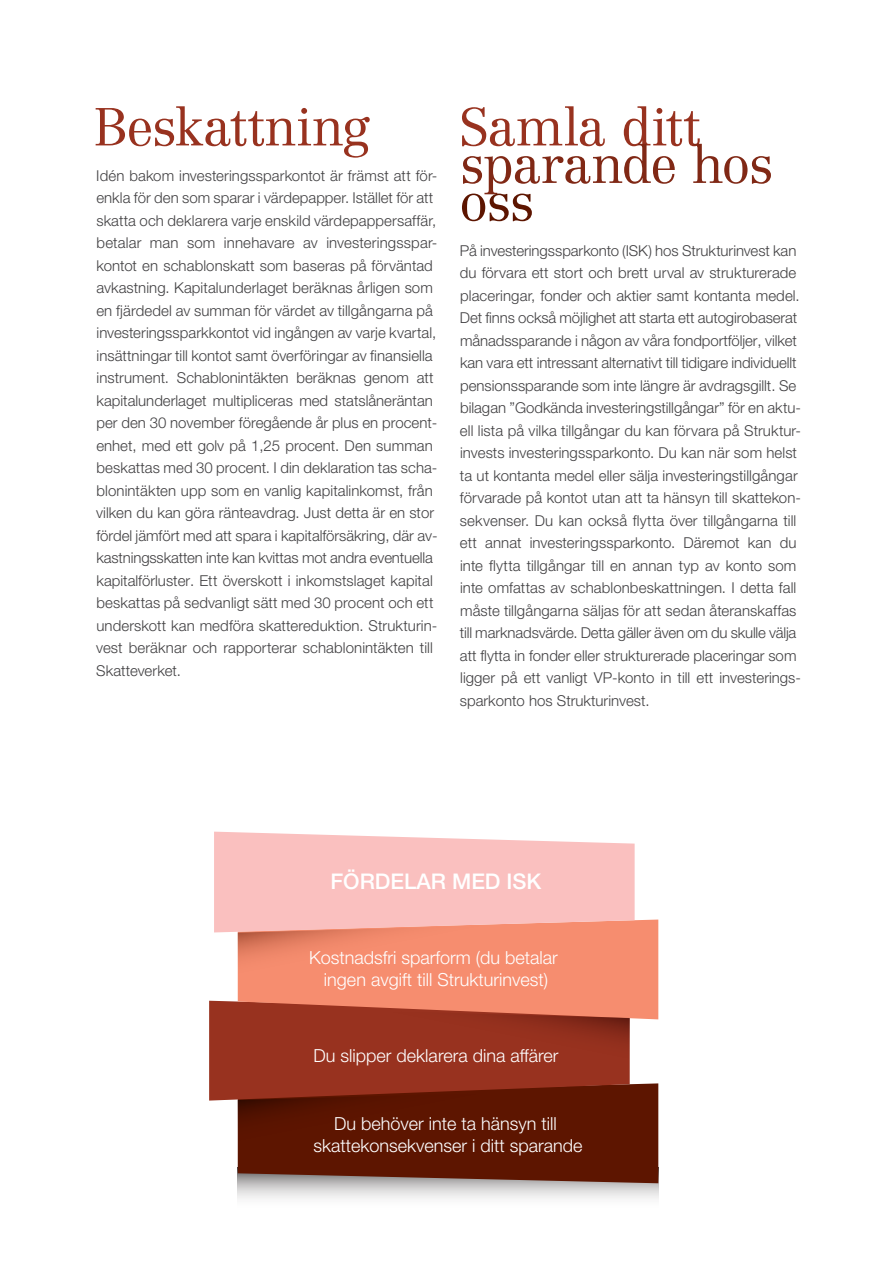
<style>
.page{position:relative;width:893px;height:1263px;background:#fff}
.page>*{position:absolute;margin:0;border:0;box-sizing:border-box;transform-origin:0 0}
.t1{font:300 52.5px "Centennial LT Std";letter-spacing:-.015em;color:#98321f}
.t2{font:300 52.5px "Centennial LT Std";letter-spacing:-.03em;color:#802815}
.t3{font:300 52.5px "Centennial LT Std";color:#5d1500}
.t4{font:500 21.6px "Helvetica Neue LT Std";color:#fff}
.t5{font:300 18px/21.6px "Helvetica Neue LT Std";color:#fff;text-align:center}
.t6{font:300 15px/22.5px "Helvetica Neue LT Std";color:#414042}
</style>
<div class="page">
<svg style="left:238px;top:1183px;width:420px;height:16px"></svg>
<svg style="left:209px;top:832px;width:449px;height:351px;background:#bd7161"></svg>
<h1 class="t1" style="left:93px;top:96px;width:278px">Beskattning</h1>
<p class="t6" style="left:96px;top:164px;width:343px">Idén bakom investeringssparkontot är främst att för&shy;enkla för den som sparar i värdepapper. Istället för att skatta och deklarera varje enskild värdepappersaffär, betalar man som innehavare av investeringsspar&shy;kontot en schablonskatt som baseras på förväntad avkastning. Kapitalunderlaget beräknas årligen som en fjärdedel av summan för värdet av tillgångarna på investeringssparkkontot vid ingången av varje kvartal, insättningar till kontot samt överföringar av finansiella instrument. Schablonintäkten beräknas genom att kapitalunderlaget multipliceras med statslåneräntan per den 30 november föregående år plus en procent&shy;enhet, med ett golv på 1,25 procent. Den summan beskattas med 30 procent. I din deklaration tas scha&shy;blonintäkten upp som en vanlig kapitalinkomst, från vilken du kan göra ränteavdrag. Just detta är en stor fördel jämfört med att spara i kapitalförsäkring, där av&shy;kastningsskatten inte kan kvittas mot andra eventuella kapitalförluster. Ett överskott i inkomstslaget kapital beskattas på sedvanligt sätt med 30 procent och ett underskott kan medföra skattereduktion. Strukturin&shy;vest beräknar och rapporterar schablonintäkten till Skatteverket.</p>
<h1 class="t1" style="left:459px;top:96px;width:243px">Samla ditt</h1>
<h1 class="t2" style="left:460px;top:133px;width:315px">sparande hos</h1>
<h1 class="t3" style="left:459px;top:171px;width:77px">oss</h1>
<p class="t6" style="left:460px;top:239px;width:343px">På investeringssparkonto (ISK) hos Strukturinvest kan du förvara ett stort och brett urval av strukturerade placeringar, fonder och aktier samt kontanta medel.<br>Det finns också möjlighet att starta ett autogirobaserat månadssparande i någon av våra fondportföljer, vilket kan vara ett intressant alternativt till tidigare individuellt pensionssparande som inte längre är avdragsgillt. Se bilagan ”Godkända investeringstillgångar” för en aktu&shy;ell lista på vilka tillgångar du kan förvara på Struktur&shy;invests investeringssparkonto. Du kan när som helst ta ut kontanta medel eller sälja investeringstillgångar förvarade på kontot utan att ta hänsyn till skattekon&shy;sekvenser. Du kan också flytta över tillgångarna till ett annat investeringssparkonto. Däremot kan du inte flytta tillgångar till en annan typ av konto som inte omfattas av schablonbeskattningen. I detta fall måste tillgångarna säljas för att sedan återanskaffas till marknadsvärde. Detta gäller även om du skulle välja att flytta in fonder eller strukturerade placeringar som ligger på ett vanligt VP-konto in till ett investerings&shy;sparkonto hos Strukturinvest.</p>
<h2 class="t4" style="left:330px;top:869px;width:212px">FÖRDELAR MED ISK</h2>
<p class="t5" style="left:309px;top:947px;width:250px">Kostnadsfri sparform (du betalar ingen avgift till Strukturinvest)</p>
<p class="t5" style="left:314px;top:1044px;width:246px">Du slipper deklarera dina affärer</p>
<p class="t5" style="left:313px;top:1112px;width:271px">Du behöver inte ta hänsyn till skattekonsekvenser i ditt sparande</p>
</div>
